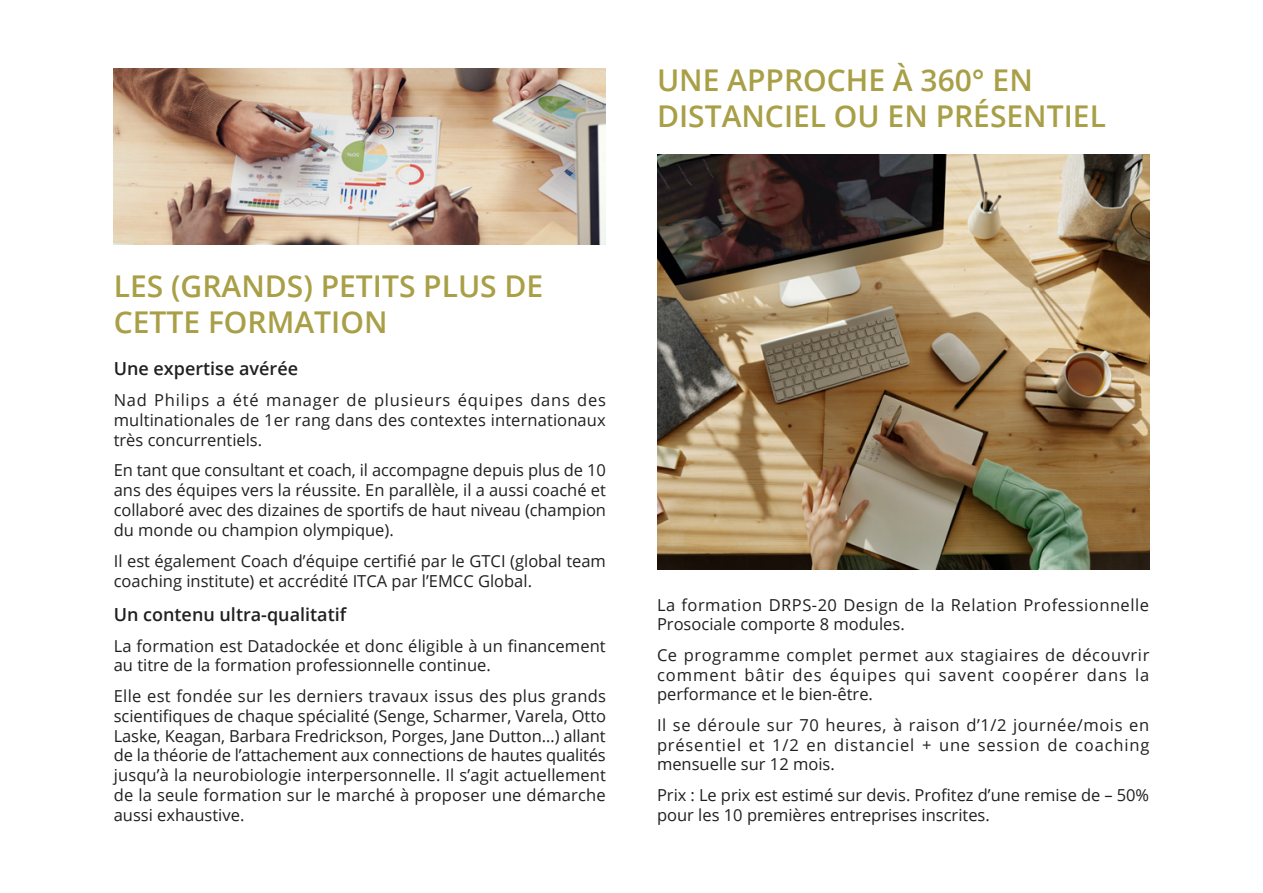
<style>
.page{position:relative;width:1263px;height:893px;background:#fff}
.page>*{position:absolute;margin:0;border:0;box-sizing:border-box;transform-origin:0 0}
.Pages_-_Titre_1{font:600 30px/36px "Open Sans";color:#a89f46}
.Pages_-_Titre_2{font:600 18px "Open Sans";color:#202020}
.Pages_-_Paragraphe{font:16.5px/19.8px "Open Sans";color:#202020;text-align:justify}
.Pages_-_Paragraphe-2{font:16.5px/19.8px "Open Sans";letter-spacing:.03em;color:#202020}
</style>
<div class="page">
<img style="left:114px;top:68px;width:492px;height:177px">
<img style="left:657px;top:155px;width:492px;height:414px">
<p class="Pages_-_Titre_1" style="left:657px;top:62px;width:450px">UNE APPROCHE À 360° EN<br>DISTANCIEL OU EN PRÉSENTIEL</p>
<p class="Pages_-_Titre_1" style="left:114px;top:267px;width:431px">LES (GRANDS) PETITS PLUS DE<br>CETTE FORMATION</p>
<p class="Pages_-_Titre_2" style="left:114px;top:356px;width:186px">Une expertise avérée</p>
<p class="Pages_-_Paragraphe" style="left:114px;top:390px;width:494px">Nad Philips a été manager de plusieurs équipes dans des multinationales de 1er rang dans des contextes internationaux très concurrentiels.</p>
<p class="Pages_-_Paragraphe" style="left:114px;top:460px;width:494px">En tant que consultant et coach, il accompagne depuis plus de 10 ans des équipes vers la réussite. En parallèle, il a aussi coaché et collaboré avec des dizaines de sportifs de haut niveau (champion du monde ou champion olympique).</p>
<p class="Pages_-_Paragraphe" style="left:114px;top:550px;width:494px">Il est également Coach d’équipe certifié par le GTCI (global team coaching institute) et accrédité ITCA par l’EMCC Global.</p>
<p class="Pages_-_Titre_2" style="left:114px;top:602px;width:234px">Un contenu ultra-qualitatif</p>
<p class="Pages_-_Paragraphe" style="left:114px;top:635px;width:494px">La formation est Datadockée et donc éligible à un financement au titre de la formation professionnelle continue.</p>
<p class="Pages_-_Paragraphe" style="left:114px;top:686px;width:494px">Elle est fondée sur les derniers travaux issus des plus grands scientifiques de chaque spécialité (Senge, Scharmer, Varela, Otto Laske, Keagan, Barbara Fredrickson, Porges, Jane Dutton…) allant de la théorie de l’attachement aux connections de hautes qualités jusqu’à la neurobiologie interpersonnelle. Il s’agit actuellement de la seule formation sur le marché à proposer une démarche aussi exhaustive.</p>
<p class="Pages_-_Paragraphe-2" style="left:657px;top:594px;width:493px">La formation DRPS-20 Design de la Relation Professionnelle<br>Prosociale comporte 8 modules.</p>
<p class="Pages_-_Paragraphe" style="left:657px;top:644px;width:494px">Ce programme complet permet aux stagiaires de découvrir comment bâtir des équipes qui savent coopérer dans la performance et le bien-être.</p>
<p class="Pages_-_Paragraphe" style="left:657px;top:714px;width:494px">Il se déroule sur 70 heures, à raison d’1/2 journée/mois en présentiel et 1/2 en distanciel + une session de coaching mensuelle sur 12 mois.</p>
<p class="Pages_-_Paragraphe" style="left:657px;top:785px;width:494px">Prix : Le prix est estimé sur devis. Profitez d’une remise de – 50% pour les 10 premières entreprises inscrites.</p>
</div>
